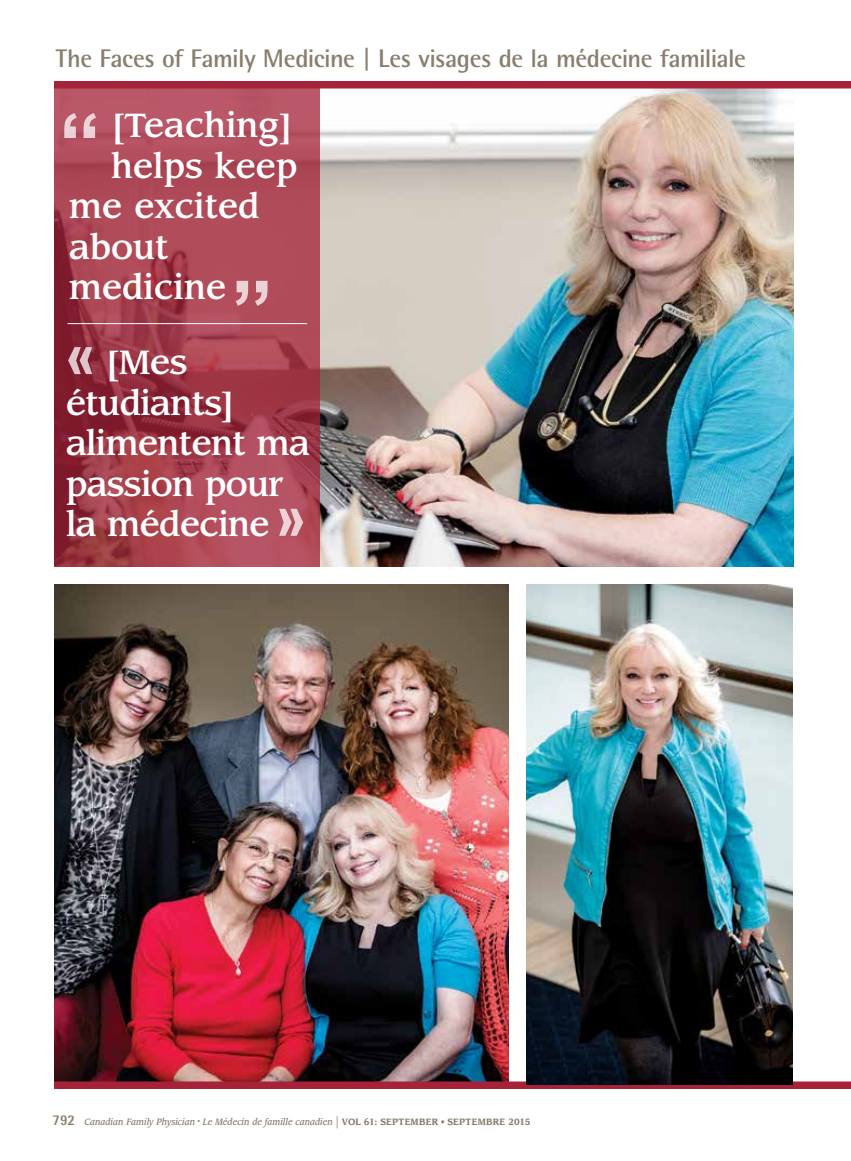
<style>
.page{position:relative;width:851px;height:1161px;background:#fff}
.page>*{position:absolute;margin:0;border:0;box-sizing:border-box;transform-origin:0 0}
.t1{font:500 33px/40.5px "Leawood Std";letter-spacing:-.02em;color:#fff}
.t2{font:500 33px "Leawood Std";color:#fff}
.t3{font:700 25.5px "Rotis Semi Sans Std";letter-spacing:-.02em;color:#887e6e}
.t4{font:italic 500 9px "Leawood Std";color:#887e6e;scale:.9 1}
.s1{font-family:"Rotis Semi Sans Std";font-weight:800;font-style:normal;font-size:15px}
.s2{font-weight:400;font-style:normal;font-size:15px}
.s3{font-weight:700;font-style:normal}
.s4{font-weight:400;font-style:normal}
</style>
<div class="page">
<img style="left:54px;top:584px;width:454px;height:498px">
<img style="left:320px;top:88px;width:473px;height:479px">
<svg style="left:54px;top:88px;width:266px;height:479px;background:#a64251"></svg>
<hr style="left:68px;top:323px;width:239px;height:1px;background:#fff">
<div style="left:54px;top:1082px;width:796px;height:7px;background:#a52238"></div>
<div style="left:54px;top:81px;width:796px;height:7px;background:#a52238"></div>
<svg style="left:68px;top:347px;width:24px;height:27px"></svg>
<svg style="left:279px;top:509px;width:24px;height:27px"></svg>
<svg style="left:64px;top:113px;width:32px;height:25px"></svg>
<svg style="left:235px;top:281px;width:32px;height:25px"></svg>
<img style="left:526px;top:584px;width:266px;height:500px">
<h2 class="t3" style="left:56px;top:42px;width:691px">The Faces of Family Medicine | Les visages de la médecine familiale</h2>
<h1 class="t2" style="left:111px;top:106px;width:183px">[Teaching]</h1>
<h1 class="t2" style="left:111px;top:146px;width:188px">helps keep</h1>
<h1 class="t2" style="left:69px;top:187px;width:192px">me excited</h1>
<h1 class="t1" style="left:69px;top:227px;width:101px">about</h1>
<h1 class="t2" style="left:69px;top:267px;width:159px">medicine</h1>
<h1 class="t1" style="left:66px;top:343px;width:245px;text-indent:40px">[Mes étudiants] alimentent ma passion pour la médecine</h1>
<p class="t4" style="left:52px;top:1116px;width:532px"><span class="s1">792</span> Canadian Family Physician <sup>•</sup> Le Médecin de famille canadien <span class="s2">|</span> <span class="s3">VOL 61: SEPTEMBER</span> <span class="s4">•</span> <span class="s3">SEPTEMBRE 2015</span></p>
</div>
